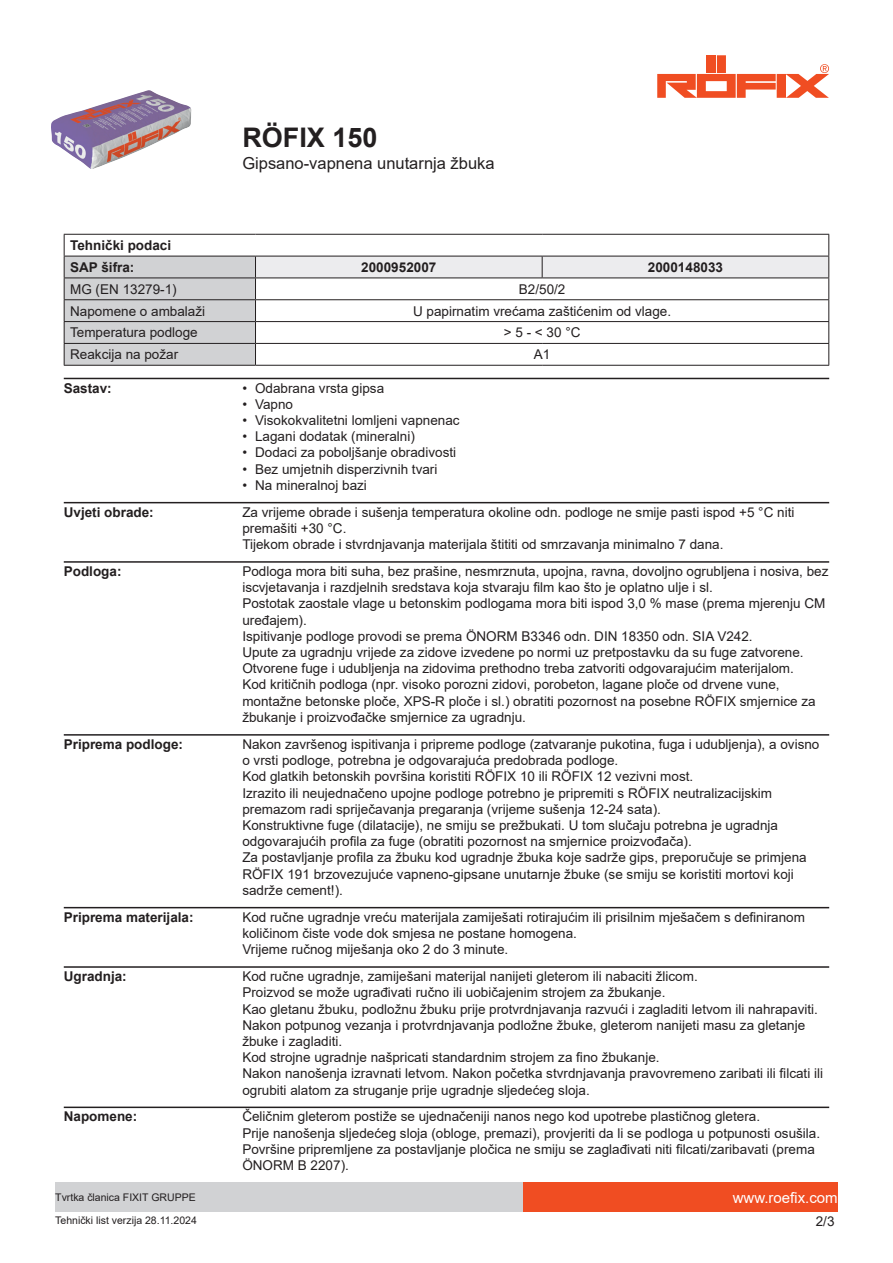
<style>
.page{position:relative;width:893px;height:1263px;background:#fff}
.page>*{position:absolute;margin:0;border:0;box-sizing:border-box;transform-origin:0 0}
.t1{font:700 27px "Arial";color:#231f20}
.t2{font:16.5px "Arial";color:#231f20}
.t3{font:15px "Arial";color:#fff}
.t4{font:13.5px/16.2px "Arial";color:#231f20}
.t5{font:700 13.5px/21.9px "Arial";color:#231f20}
.t6{font:10.5px "Arial";color:#231f20}
</style>
<div class="page">
<img style="left:51px;top:90px;width:140px;height:79px">
<div style="left:717px;top:55px;width:9px;height:18px;background:#f04d22"></div>
<div style="left:707px;top:55px;width:9px;height:18px;background:#f04d22"></div>
<svg style="left:657px;top:64px;width:172px;height:34px"></svg>
<div style="left:523px;top:1182px;width:315px;height:30px;background:#f04d22"></div>
<div style="left:55px;top:1182px;width:468px;height:30px;background:#d1d2d4"></div>
<hr style="left:64px;top:234px;width:191px;height:1px;background:#231f20">
<hr style="left:255px;top:234px;width:287px;height:1px;background:#231f20">
<hr style="left:542px;top:234px;width:287px;height:1px;background:#231f20">
<svg style="left:64px;top:235px;width:765px;height:130px"></svg>
<hr style="left:64px;top:365px;width:191px;height:1px;background:#231f20">
<hr style="left:255px;top:365px;width:287px;height:1px;background:#231f20">
<hr style="left:542px;top:365px;width:287px;height:1px;background:#231f20">
<hr style="left:64px;top:378px;width:765px;height:1px;background:#231f20">
<hr style="left:64px;top:502px;width:765px;height:1px;background:#231f20">
<hr style="left:64px;top:561px;width:765px;height:2px;background:#231f20">
<hr style="left:64px;top:734px;width:765px;height:2px;background:#231f20">
<hr style="left:64px;top:907px;width:765px;height:1px;background:#231f20">
<hr style="left:64px;top:966px;width:765px;height:2px;background:#231f20">
<hr style="left:64px;top:1106px;width:765px;height:2px;background:#231f20">
<p class="t5" style="left:70px;top:235px;width:103px">Tehnički podaci<br>SAP šifra:</p>
<h1 class="t1" style="left:242px;top:119px;width:137px">RÖFIX 150</h1>
<p class="t2" style="left:242px;top:152px;width:254px">Gipsano-vapnena unutarnja žbuka</p>
<p class="t5" style="left:361px;top:256px;width:77px">2000952007</p>
<p class="t5" style="left:648px;top:256px;width:77px">2000148033</p>
<p class="t4" style="left:70px;top:281px;width:108px">MG (EN 13279-1)</p>
<p class="t4" style="left:519px;top:281px;width:48px">B2/50/2</p>
<p class="t4" style="left:70px;top:303px;width:137px">Napomene o ambalaži</p>
<p class="t4" style="left:413px;top:303px;width:260px">U papirnatim vrećama zaštićenim od vlage.</p>
<p class="t4" style="left:70px;top:324px;width:129px">Temperatura podloge</p>
<p class="t4" style="left:504px;top:324px;width:78px">&gt; 5 - &lt; 30 °C</p>
<p class="t4" style="left:70px;top:346px;width:110px">Reakcija na požar</p>
<p class="t4" style="left:534px;top:346px;width:18px">A1</p>
<p class="t5" style="left:64px;top:377px;width:50px">Sastav:</p>
<p class="t4" style="left:242px;top:380px;width:143px">• Odabrana vrsta gipsa</p>
<p class="t4" style="left:242px;top:396px;width:52px">• Vapno</p>
<p class="t4" style="left:242px;top:412px;width:219px">• Visokokvalitetni lomljeni vapnenac</p>
<p class="t4" style="left:242px;top:428px;width:174px">• Lagani dodatak (mineralni)</p>
<p class="t4" style="left:242px;top:444px;width:215px">• Dodaci za poboljšanje obradivosti</p>
<p class="t4" style="left:242px;top:461px;width:197px">• Bez umjetnih disperzivnih tvari</p>
<p class="t4" style="left:242px;top:477px;width:126px">• Na mineralnoj bazi</p>
<p class="t5" style="left:64px;top:501px;width:92px">Uvjeti obrade:</p>
<p class="t4" style="left:242px;top:504px;width:554px">Za vrijeme obrade i sušenja temperatura okoline odn. podloge ne smije pasti ispod +5 °C niti premašiti +30 °C.<br>Tijekom obrade i stvrdnjavanja materijala štititi od smrzavanja minimalno 7 dana.</p>
<p class="t5" style="left:64px;top:560px;width:59px">Podloga:</p>
<p class="t4" style="left:242px;top:563px;width:588px">Podloga mora biti suha, bez prašine, nesmrznuta, upojna, ravna, dovoljno ogrubljena i nosiva, bez iscvjetavanja i razdjelnih sredstava koja stvaraju film kao što je oplatno ulje i sl.<br>Postotak zaostale vlage u betonskim podlogama mora biti ispod 3,0 % mase (prema mjerenju CM uređajem).<br>Ispitivanje podloge provodi se prema ÖNORM B3346 odn. DIN 18350 odn. SIA V242.<br>Upute za ugradnju vrijede za zidove izvedene po normi uz pretpostavku da su fuge zatvorene.<br>Otvorene fuge i udubljenja na zidovima prethodno treba zatvoriti odgovarajućim materijalom.<br>Kod kritičnih podloga (npr. visoko porozni zidovi, porobeton, lagane ploče od drvene vune, montažne betonske ploče, XPS-R ploče i sl.) obratiti pozornost na posebne RÖFIX smjernice za žbukanje i proizvođačke smjernice za ugradnju.</p>
<p class="t5" style="left:64px;top:733px;width:121px">Priprema podloge:</p>
<p class="t4" style="left:242px;top:736px;width:579px">Nakon završenog ispitivanja i pripreme podloge (zatvaranje pukotina, fuga i udubljenja), a ovisno o vrsti podloge, potrebna je odgovarajuća predobrada podloge.<br>Kod glatkih betonskih površina koristiti RÖFIX 10 ili RÖFIX 12 vezivni most.<br>Izrazito ili neujednačeno upojne podloge potrebno je pripremiti s RÖFIX neutralizacijskim premazom radi spriječavanja pregaranja (vrijeme sušenja 12-24 sata).<br>Konstruktivne fuge (dilatacije), ne smiju se prežbukati. U tom slučaju potrebna je ugradnja odgovarajućih profila za fuge (obratiti pozornost na smjernice proizvođača).<br>Za postavljanje profila za žbuku kod ugradnje žbuka koje sadrže gips, preporučuje se primjena RÖFIX 191 brzovezujuće vapneno-gipsane unutarnje žbuke (se smiju se koristiti mortovi koji sadrže cement!).</p>
<p class="t5" style="left:64px;top:906px;width:131px">Priprema materijala:</p>
<p class="t4" style="left:242px;top:909px;width:564px">Kod ručne ugradnje vreću materijala zamiješati rotirajućim ili prisilnim mješačem s definiranom količinom čiste vode dok smjesa ne postane homogena.<br>Vrijeme ručnog miješanja oko 2 do 3 minute.</p>
<p class="t5" style="left:64px;top:965px;width:65px">Ugradnja:</p>
<p class="t4" style="left:242px;top:968px;width:582px">Kod ručne ugradnje, zamiješani materijal nanijeti gleterom ili nabaciti žlicom.<br>Proizvod se može ugrađivati ručno ili uobičajenim strojem za žbukanje.<br>Kao gletanu žbuku, podložnu žbuku prije protvrdnjavanja razvući i zagladiti letvom ili nahrapaviti.<br>Nakon potpunog vezanja i protvrdnjavanja podložne žbuke, gleterom nanijeti masu za gletanje žbuke i zagladiti.<br>Kod strojne ugradnje našpricati standardnim strojem za fino žbukanje.<br>Nakon nanošenja izravnati letvom. Nakon početka stvrdnjavanja pravovremeno zaribati ili filcati ili ogrubiti alatom za struganje prije ugradnje sljedećeg sloja.</p>
<p class="t5" style="left:64px;top:1106px;width:75px">Napomene:</p>
<p class="t4" style="left:242px;top:1108px;width:579px">Čeličnim gleterom postiže se ujednačeniji nanos nego kod upotrebe plastičnog gletera.<br>Prije nanošenja sljedećeg sloja (obloge, premazi), provjeriti da li se podloga u potpunosti osušila.<br>Površine pripremljene za postavljanje pločica ne smiju se zaglađivati niti filcati/zaribavati (prema ÖNORM B 2207).</p>
<p class="t6" style="left:55px;top:1190px;width:142px">Tvrtka članica FIXIT GRUPPE</p>
<p class="t3" style="left:733px;top:1187px;width:107px">www.roefix.com</p>
<p class="t6" style="left:55px;top:1213px;width:143px">Tehnički list verzija 28.11.2024</p>
<p class="t4" style="left:816px;top:1213px;width:20px">2/3</p>
</div>
